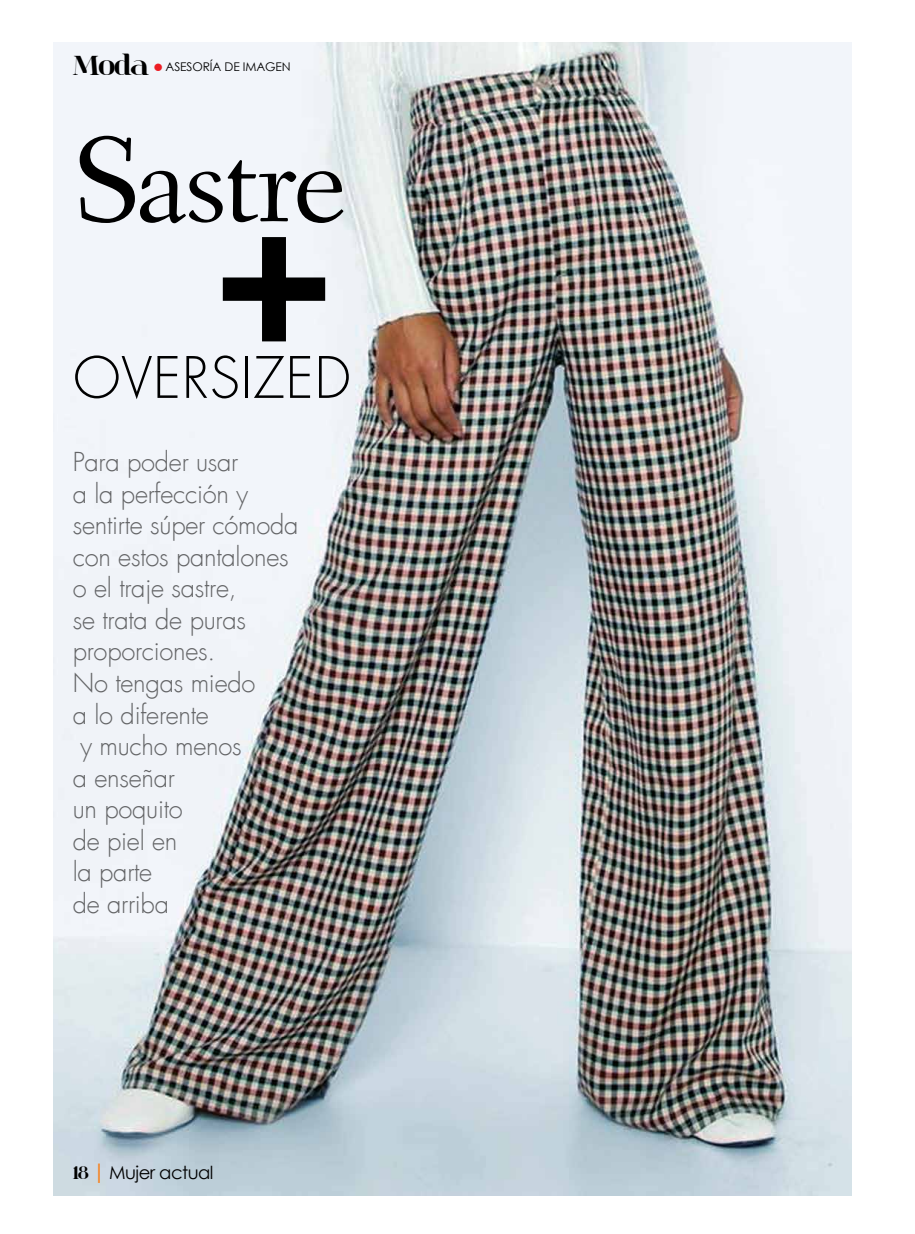
<style>
.page{position:relative;width:915px;height:1234px;background:#fff}
.page>*{position:absolute;margin:0;border:0;box-sizing:border-box;transform-origin:0 0}
.t1{font:126px "Fanwood";letter-spacing:-.03em;color:#000}
.t2{font:300 55.5px "Futura";letter-spacing:.015em;color:#000}
.t3{font:700 28.5px "spinwerad";color:#000}
.t4{font:300 25.5px "Futura";letter-spacing:-.01em;color:#636466}
.t5{font:18px "Century Gothic";letter-spacing:-.03em;color:#000}
.t6{font:12px "Century Gothic";letter-spacing:-.01em;color:#000}
.s1{color:#ed1d24}
.s2{font-family:"spinwerad";font-weight:700}
.s3{font-weight:700;font-size:21px;color:#f58220}
</style>
<div class="page">
<img style="left:53px;top:43px;width:797px;height:1152px">
<svg style="left:223px;top:237px;width:102px;height:104px"></svg>
<p class="t3" style="left:73px;top:45px;width:78px">Moda</p>
<p class="t6" style="left:154px;top:58px;width:138px"><span class="s1">●</span> ASESORÍA DE IMAGEN</p>
<h1 class="t1" style="left:73px;top:108px;width:276px">Sastre</h1>
<h2 class="t2" style="left:73px;top:344px;width:279px">OVERSIZED</h2>
<p class="t4" style="left:73px;top:446px;width:167px">Para poder usar</p>
<p class="t4" style="left:73px;top:478px;width:177px">a la perfección y</p>
<p class="t4" style="left:73px;top:509px;width:227px">sentirte súper cómoda</p>
<p class="t4" style="left:73px;top:541px;width:217px">con estos pantalones</p>
<p class="t4" style="left:73px;top:572px;width:165px">o el traje sastre,</p>
<p class="t4" style="left:73px;top:604px;width:175px">se trata de puras</p>
<p class="t4" style="left:73px;top:635px;width:144px">proporciones.</p>
<p class="t4" style="left:73px;top:667px;width:184px">No tengas miedo</p>
<p class="t4" style="left:73px;top:698px;width:138px">a lo diferente</p>
<p class="t4" style="left:80px;top:730px;width:163px">y mucho menos</p>
<p class="t4" style="left:73px;top:761px;width:104px">a enseñar</p>
<p class="t4" style="left:73px;top:793px;width:111px">un poquito</p>
<p class="t4" style="left:73px;top:824px;width:106px">de piel en</p>
<p class="t4" style="left:73px;top:856px;width:81px">la parte</p>
<p class="t4" style="left:73px;top:887px;width:98px">de arriba</p>
<p class="t5" style="left:73px;top:1159px;width:142px"><span class="s2">18</span> <span class="s3">|</span> Mujer actual</p>
</div>
